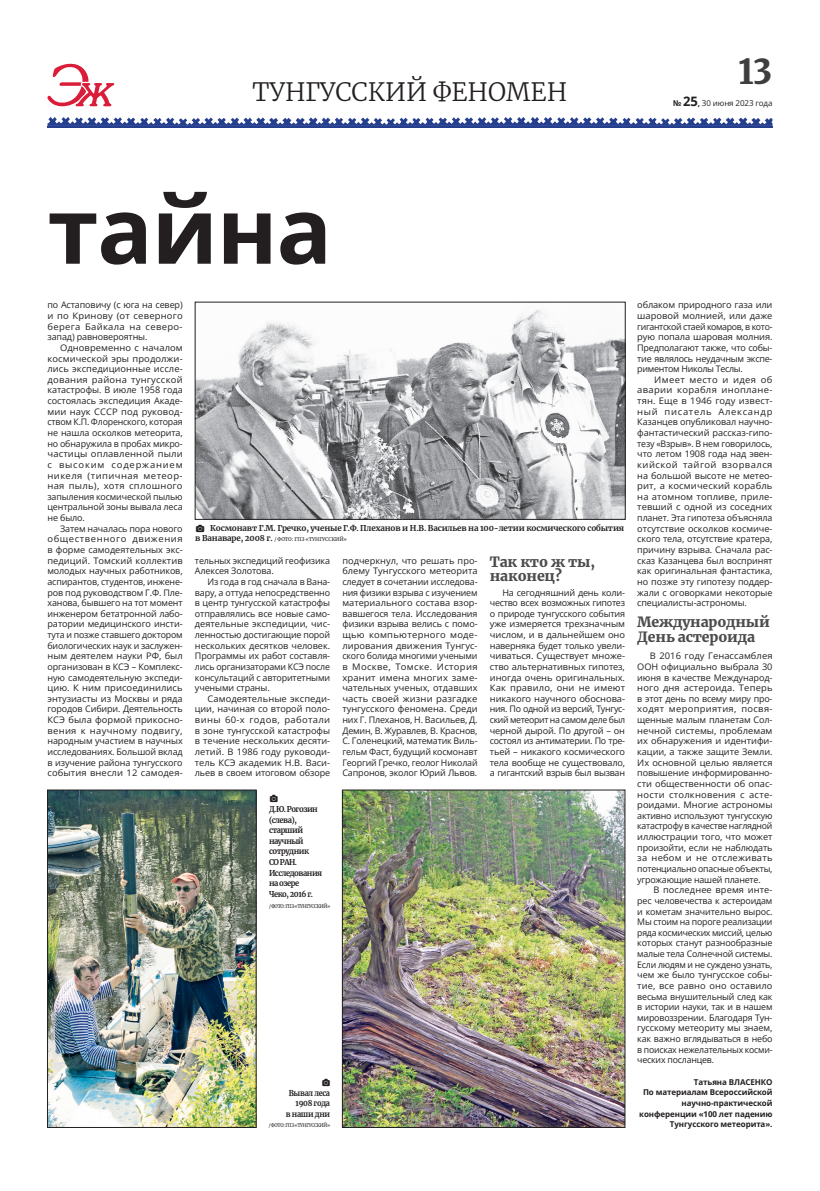
<style>
.page{position:relative;width:820px;height:1191px;background:#fff}
.page>*{position:absolute;margin:0;border:0;box-sizing:border-box;transform-origin:0 0}
.t1{font:700 92px "Open Sans";letter-spacing:-.015em;color:#231f20}
.t2{font:900 34px "Merriweather";color:#3e3e3f;scale:.95 1}
.t3{font:300 25px "Merriweather";color:#231f20}
.t4{font:900 14px/14.6px "Merriweather";letter-spacing:-.01em;color:#4b4c4d}
.t5{font:9px/10.6px "Open Sans";letter-spacing:-.015em;color:#231f20;text-align:justify}
.t6{font:9px/10.6px "Open Sans";letter-spacing:-.015em;color:#231f20;text-align:justify;scale:1.04 1}
.t7{font:9px/10.6px "Open Sans";letter-spacing:-.015em;color:#231f20;text-align:justify;scale:1.05 1}
.t8{font:700 8px/10.6px "Open Sans";letter-spacing:-.015em;color:#231f20;text-align:right}
.t9{font:700 8px "Merriweather";letter-spacing:-.02em;color:#231f20}
.t10{font:700 8px/10.6px "Merriweather";letter-spacing:-.06em;color:#231f20;scale:.94 1}
.t11{font:700 8px/10.6px "Merriweather";letter-spacing:-.04em;color:#231f20;text-align:right;scale:.92 1}
.t12{font:8px "Open Sans";letter-spacing:-.015em;color:#231f20}
.t13{font:5px "Merriweather";letter-spacing:-.01em;color:#231f20}
.t14{font:5px "Merriweather";letter-spacing:-.065em;color:#231f20;scale:.93 1}
.t15{font:5px "Merriweather";letter-spacing:-.045em;color:#231f20;scale:.9 1}
.s1{font-weight:700}
.s2{font-weight:700;font-size:13px}
.s3{font-weight:700;font-size:8px}
</style>
<div class="page">
<svg style="left:47px;top:117px;width:725px;height:9px"></svg>
<hr style="left:47px;top:127px;width:725px;height:1px;background:#253f8e">
<svg style="left:47px;top:64px;width:67px;height:42px"></svg>
<img style="left:197px;top:309px;width:426px;height:208px">
<img style="left:49px;top:792px;width:205px;height:333px">
<div style="left:47px;top:790px;width:209px;height:337px;border:1px solid #231f20"></div>
<img style="left:344px;top:792px;width:278px;height:333px">
<div style="left:342px;top:790px;width:282px;height:337px;border:1px solid #231f20"></div>
<h3 class="t3" style="left:252px;top:74px;width:316px">ТУНГУССКИЙ ФЕНОМЕН</h3>
<h2 class="t2" style="left:738px;top:48px;width:37px">13</h2>
<p class="t12" style="left:672px;top:98px;width:101px"><span class="s1">№</span> <span class="s2">25</span><span class="s1">,</span> 30 июня 2023 года</p>
<h1 class="t1" style="left:47px;top:167px;width:286px">тайна</h1>
<p class="t5" style="left:47px;top:299px;width:137px">по Астаповичу (с юга на север) и по Кринову (от северного берега Байкала на северо&shy;запад) равновероятны.</p>
<p class="t6" style="left:47px;top:342px;width:131px;text-indent:13px">Одновременно с началом космической эры продолжи&shy;лись экспедиционные иссле&shy;дования района тунгусской катастрофы. В июле 1958 года состоялась экспедиция Акаде&shy;мии наук СССР под руковод&shy;ством К.П. Флоренского, которая не нашла осколков метеорита, но обнаружила в пробах микро&shy;частицы оплавленной пыли с высоким содержанием никеля (типичная метеор&shy;ная пыль), хотя сплошного запыления космической пылью центральной зоны вывала леса не было.</p>
<p class="t5" style="left:47px;top:523px;width:137px;text-indent:13px">Затем началась пора нового общественного движения в форме самодеятельных экс&shy;педиций. Томский коллектив молодых научных работников, аспирантов, студентов, инжене&shy;ров под руководством Г.Ф. Пле&shy;ханова, бывшего на тот момент инженером бетатронной лабо&shy;ратории медицинского инсти&shy;тута и позже ставшего доктором биологических наук и заслужен&shy;ным деятелем науки РФ, был организован в КСЭ – Комплекс&shy;ную самодеятельную экспеди&shy;цию. К ним присоединились энтузиасты из Москвы и ряда городов Сибири. Деятельность КСЭ была формой прикосно&shy;вения к научному подвигу, народным участием в научных исследованиях. Большой вклад в изучение района тунгусского события внесли 12 самодея-</p>
<p class="t9" style="left:210px;top:522px;width:415px">Космонавт Г.М. Гречко, ученые Г.Ф. Плеханов и Н.В. Васильев на 100-летии космического события</p>
<p class="t13" style="left:195px;top:536px;width:153px"><span class="s3">в Ванаваре, 2008 г.</span> / ФОТО: ГПЗ «ТУНГУССКИЙ»</p>
<p class="t5" style="left:195px;top:555px;width:137px">тельных экспедиций геофизика<br>Алексея Золотова.</p>
<p class="t5" style="left:195px;top:576px;width:137px;text-indent:13px">Из года в год сначала в Вана&shy;вару, а оттуда непосредственно в центр тунгусской катастрофы отправлялись все новые само&shy;деятельные экспедиции, чис&shy;ленностью достигающие порой нескольких десятков человек.<br>Программы их работ составля&shy;лись организаторами КСЭ после консультаций с авторитетными учеными страны.</p>
<p class="t6" style="left:195px;top:693px;width:131px;text-indent:13px">Самодеятельные экспеди&shy;ции, начиная со второй поло&shy;вины 60-х годов, работали в зоне тунгусской катастрофы в течение нескольких десяти&shy;летий. В 1986 году руководи&shy;тель КСЭ академик Н.В. Васи&shy;льев в своем итоговом обзоре</p>
<p class="t10" style="left:269px;top:803px;width:58px">Д.Ю. Рогозин (слева), старший научный сотрудник<br>СО РАН.<br>Исследования на озере<br>Чеко, 2016 г.</p>
<p class="t14" style="left:269px;top:902px;width:67px">/ ФОТО: ГПЗ «ТУНГУССКИЙ»</p>
<p class="t5" style="left:342px;top:555px;width:137px">подчеркнул, что решать про&shy;блему Тунгусского метеорита следует в сочетании исследова&shy;ния физики взрыва с изучением материального состава взор&shy;вавшегося тела. Исследования физики взрыва велись с помо&shy;щью компьютерного моде&shy;лирования движения Тунгус&shy;ского болида многими учеными в Москве, Томске. История хранит имена многих заме&shy;чательных ученых, отдавших часть своей жизни разгадке тунгусского феномена. Среди них Г. Плеханов, Н. Васильев, Д.<br>Демин, В. Журавлев, В. Краснов, С. Голенецкий, математик Виль&shy;гельм Фаст, будущий космонавт Георгий Гречко, геолог Николай Сапронов, эколог Юрий Львов.</p>
<h3 class="t4" style="left:489px;top:554px;width:107px">Так кто ж ты, наконец?</h3>
<p class="t5" style="left:489px;top:586px;width:137px;text-indent:13px">На сегодняшний день коли&shy;чество всех возможных гипотез о природе тунгусского события уже измеряется трехзначным числом, и в дальнейшем оно наверняка будет только увели&shy;чиваться. Существует множе&shy;ство альтернативных гипотез, иногда очень оригинальных.<br>Как правило, они не имеют никакого научного обоснова&shy;ния. По одной из версий, Тунгус&shy;ский метеорит на самом деле был черной дырой. По другой – он состоял из антиматерии. По тре&shy;тьей – никакого космического тела вообще не существовало, а гигантский взрыв был вызван</p>
<p class="t11" style="left:286px;top:1087px;width:50px">Вывал леса<br>1908 года<br>в наши дни</p>
<p class="t15" style="left:269px;top:1122px;width:70px">/ ФОТО: ГПЗ «ТУНГУССКИЙ»</p>
<p class="t5" style="left:637px;top:299px;width:137px">облаком природного газа или шаровой молнией, или даже гигантской стаей комаров, в кото&shy;рую попала шаровая молния.<br>Предполагают также, что собы&shy;тие являлось неудачным экспе&shy;риментом Николы Теслы.</p>
<p class="t7" style="left:637px;top:374px;width:130px;text-indent:17px">Имеет место и идея об аварии корабля иноплане&shy;тян. Еще в 1946 году извест&shy;ный писатель Александр Казанцев опубликовал научно&shy;фантастический рассказ-гипо&shy;тезу «Взрыв». В нем говорилось, что летом 1908 года над эвен&shy;кийской тайгой взорвался на большой высоте не метео&shy;рит, а космический корабль на атомном топливе, приле&shy;тевший с одной из соседних планет. Эта гипотеза объясняла отсутствие осколков космиче&shy;ского тела, отсутствие кратера, причину взрыва. Сначала рас&shy;сказ Казанцева был воспринят как оригинальная фантастика, но позже эту гипотезу поддер&shy;жали с оговорками некоторые специалисты-астрономы.</p>
<h3 class="t4" style="left:637px;top:614px;width:134px">Международный<br>День астероида</h3>
<p class="t6" style="left:637px;top:650px;width:131px;text-indent:13px">В 2016 году Генассамблея ООН официально выбрала 30 июня в качестве Международ&shy;ного дня астероида. Теперь в этот день по всему миру про&shy;ходят мероприятия, посвя&shy;щенные малым планетам Сол&shy;нечной системы, проблемам их обнаружения и идентифи&shy;кации, а также защите Земли.<br>Их основной целью является повышение информированно&shy;сти общественности об опас&shy;ности столкновения с асте&shy;роидами. Многие астрономы активно используют тунгусскую катастрофу в качестве наглядной иллюстрации того, что может произойти, если не наблюдать за небом и не отслеживать потенциально опасные объекты, угрожающие нашей планете.</p>
<p class="t5" style="left:637px;top:884px;width:137px;text-indent:16px">В последнее время инте&shy;рес человечества к астероидам и кометам значительно вырос.<br>Мы стоим на пороге реализации ряда космических миссий, целью которых станут разнообразные малые тела Солнечной системы.<br>Если людям и не суждено узнать, чем же было тунгусское собы&shy;тие, все равно оно оставило весьма внушительный след как в истории науки, так и в нашем мировоззрении. Благодаря Тун&shy;гусскому метеориту мы знаем, как важно вглядываться в небо в поисках нежелательных косми&shy;ческих посланцев.</p>
<p class="t8" style="left:639px;top:1076px;width:135px">Татьяна ВЛАСЕНКО<br>По материалам Всероссийской научно-практической конференции «100 лет падению<br>Тунгусского метеорита».</p>
</div>
